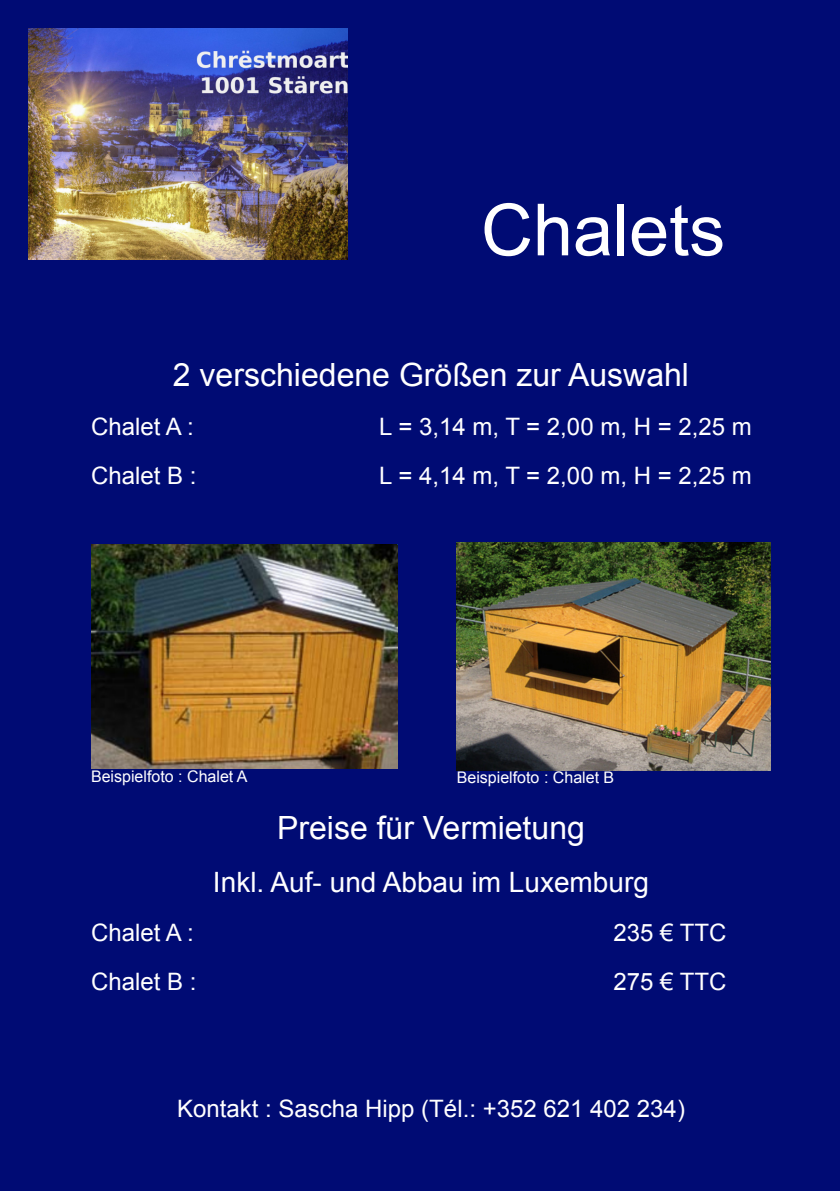
<style>
.page{position:relative;width:840px;height:1191px;background:#fff}
.page>*{position:absolute;margin:0;border:0;box-sizing:border-box;transform-origin:0 0}
.t1{font:72px "Arial";color:#fff}
.t2{font:32px "Arial";color:#fff}
.t3{font:28px "Arial";color:#fff}
.t4{font:24px "Arial";color:#fff}
.t5{font:16px "Arial";color:#fff}
</style>
<div class="page">
<div style="left:0;top:0;width:839px;height:1191px;background:#000b74"></div>
<img style="left:91px;top:544px;width:307px;height:225px">
<img style="left:456px;top:542px;width:315px;height:228px">
<img style="left:28px;top:28px;width:319px;height:232px">
<h1 class="t1" style="left:481px;top:203px;width:246px">Chalets</h1>
<h2 class="t2" style="left:173px;top:363px;width:517px">2 verschiedene Größen zur Auswahl</h2>
<p class="t4" style="left:91px;top:417px;width:104px">Chalet A :</p>
<p class="t4" style="left:379px;top:417px;width:374px">L = 3,14 m, T = 2,00 m, H = 2,25 m</p>
<p class="t4" style="left:91px;top:466px;width:107px">Chalet B :</p>
<p class="t4" style="left:379px;top:466px;width:374px">L = 4,14 m, T = 2,00 m, H = 2,25 m</p>
<p class="t5" style="left:91px;top:770px;width:158px">Beispielfoto : Chalet A</p>
<p class="t5" style="left:457px;top:772px;width:159px">Beispielfoto : Chalet B</p>
<h2 class="t2" style="left:277px;top:816px;width:309px">Preise für Vermietung</h2>
<p class="t3" style="left:213px;top:872px;width:437px">Inkl. Auf- und Abbau im Luxemburg</p>
<p class="t4" style="left:91px;top:923px;width:104px">Chalet A :</p>
<p class="t4" style="left:613px;top:923px;width:114px">235 € TTC</p>
<p class="t4" style="left:91px;top:972px;width:107px">Chalet B :</p>
<p class="t4" style="left:613px;top:972px;width:114px">275 € TTC</p>
<p class="t4" style="left:177px;top:1099px;width:509px">Kontakt : Sascha Hipp (Tél.: +352 621 402 234)</p>
</div>
